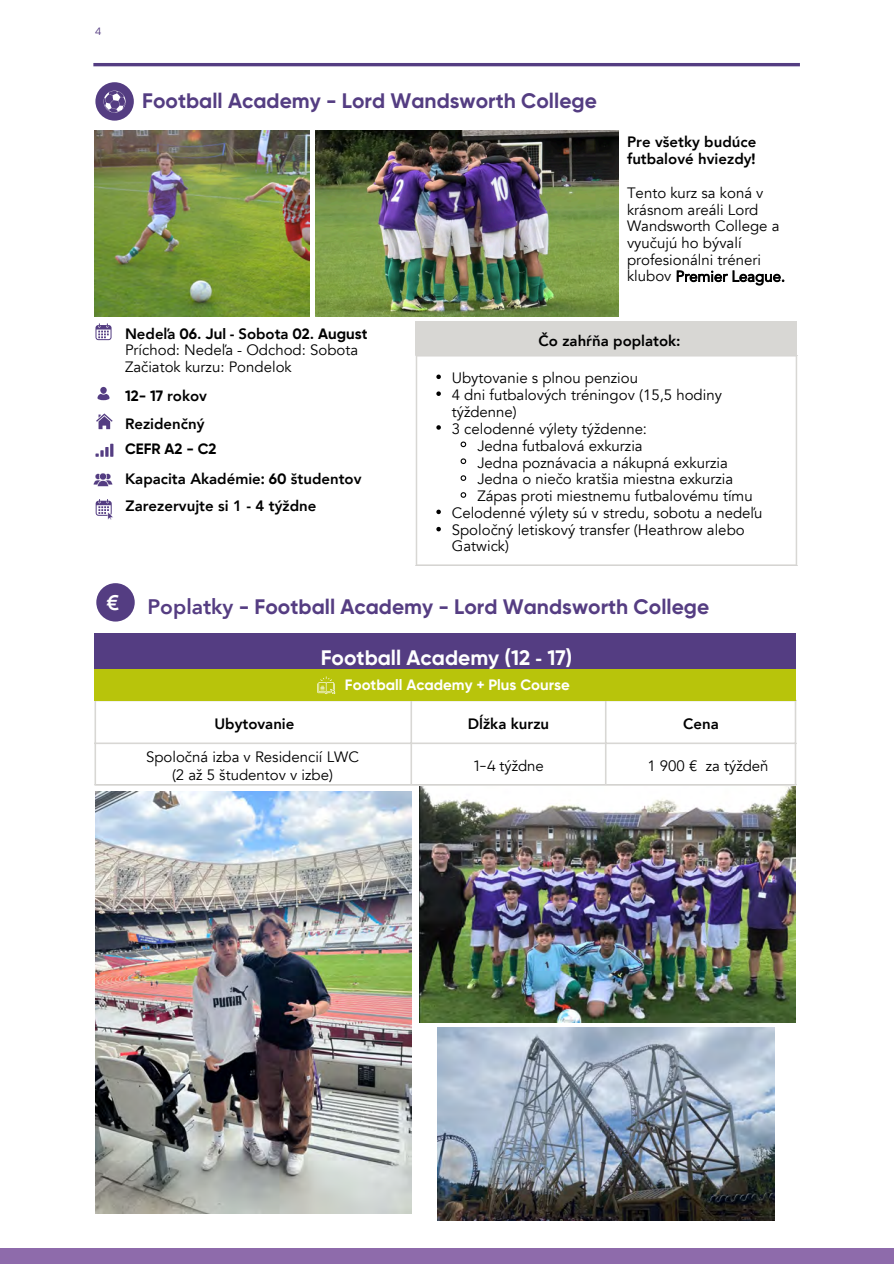
<style>
.page{position:relative;width:894px;height:1264px;background:#fff}
.page>*{position:absolute;margin:0;border:0;box-sizing:border-box;transform-origin:0 0}
.t1{font:700 21px "Gilroy";color:#553d82}
.t2{font:700 21px "Gilroy";color:#543d82}
.t3{font:700 21px "Gilroy";color:#fff}
.t4{font:800 21px "Avenir";color:#fff}
.t5{font:15px/16.8px "Avenir";color:#000}
.t6{font:800 15px/17px "Avenir";color:#000}
.t7{font:700 15px "Gilroy";color:#fff}
.t8{font:10.5px "TT Norms Pro";color:#553d82}
.s1{font-family:"Gilroy";font-weight:700}
.s2{font-weight:800}
.s3{font-family:"Gilroy"}
.s4{font-family:"Avenir";font-weight:800}
</style>
<div class="page">
<hr style="left:93px;top:63px;width:706px;height:3px;background:#543d82">
<div style="left:95px;top:82px;width:39px;height:39px;background:#543d82;border-radius:50%"></div>
<svg style="left:95px;top:444px;width:18px;height:13px"></svg>
<svg style="left:96px;top:413px;width:17px;height:16px"></svg>
<svg style="left:95px;top:323px;width:16px;height:17px"></svg>
<div style="left:100px;top:387px;width:7px;height:7px;background:#543d82;border-radius:50%"></div>
<svg style="left:97px;top:394px;width:12px;height:6px"></svg>
<svg style="left:96px;top:499px;width:17px;height:20px"></svg>
<svg style="left:93px;top:473px;width:19px;height:13px"></svg>
<div style="left:96px;top:583px;width:39px;height:38px;background:#543d82;border-radius:50%"></div>
<svg style="left:103px;top:91px;width:23px;height:22px"></svg>
<div style="left:415px;top:321px;width:382px;height:34px;background:#d8d7d4"></div>
<svg style="left:436px;top:374px;width:5px;height:5px"></svg>
<svg style="left:436px;top:391px;width:5px;height:5px"></svg>
<svg style="left:436px;top:425px;width:5px;height:5px"></svg>
<svg style="left:460px;top:441px;width:7px;height:7px"></svg>
<svg style="left:460px;top:458px;width:7px;height:6px"></svg>
<svg style="left:460px;top:475px;width:7px;height:6px"></svg>
<svg style="left:460px;top:492px;width:7px;height:6px"></svg>
<svg style="left:436px;top:509px;width:5px;height:5px"></svg>
<svg style="left:436px;top:527px;width:5px;height:4px"></svg>
<hr style="left:415px;top:356px;width:2px;height:208px;background:#d8d7d4">
<hr style="left:795px;top:356px;width:2px;height:208px;background:#d8d7d4">
<hr style="left:415px;top:355px;width:382px;height:1px;background:#d8d7d4">
<hr style="left:415px;top:564px;width:382px;height:2px;background:#d8d7d4">
<div style="left:0;top:1247px;width:893px;height:16px;background:#8e6bab"></div>
<hr style="left:94px;top:701px;width:2px;height:83px;background:#d8d7d4">
<hr style="left:410px;top:701px;width:2px;height:83px;background:#d8d7d4">
<hr style="left:604px;top:701px;width:2px;height:83px;background:#d8d7d4">
<hr style="left:794px;top:701px;width:2px;height:83px;background:#d8d7d4">
<hr style="left:94px;top:742px;width:702px;height:2px;background:#d8d7d4">
<hr style="left:94px;top:784px;width:702px;height:1px;background:#d8d7d4">
<div style="left:94px;top:667px;width:702px;height:34px;background:#b8c40b"></div>
<div style="left:94px;top:633px;width:702px;height:35px;background:#543d82"></div>
<svg style="left:317px;top:676px;width:18px;height:18px"></svg>
<img style="left:316px;top:131px;width:302px;height:185px">
<img style="left:94px;top:131px;width:215px;height:185px">
<img style="left:96px;top:792px;width:315px;height:421px">
<img style="left:420px;top:786px;width:374px;height:236px">
<img style="left:438px;top:1027px;width:336px;height:193px">
<p class="t8" style="left:95px;top:25px;width:8px">4</p>
<p class="t2" style="left:142px;top:88px;width:456px">Football Academy - Lord Wandsworth College</p>
<h1 class="t6" style="left:627px;top:134px;width:131px">Pre všetky budúce futbalové hviezdy<span class="s1">!</span></h1>
<h1 class="t5" style="left:627px;top:185px;width:160px">Tento kurz sa koná v krásnom areáli Lord<br>Wandsworth College a vyučujú ho bývalí profesionálni tréneri klubov Premier League.</h1>
<p class="t5" style="left:125px;top:326px;width:244px;line-height:16.4px"><span class="s2">Nedeľa</span> <span class="s1">06</span><span class="s2">.</span> <span class="s1">Jul</span> <span class="s2">- Sobota</span> <span class="s1">02</span><span class="s2">.</span> <span class="s1">August<br></span>Príchod: Nedeľa - Odchod: Sobota<br>Začiatok kurzu: Pondelok</p>
<p class="t6" style="left:125px;top:381px;width:83px;line-height:28.2px"><span class="s1">12- 17</span> rokov<br>Rezidenčný</p>
<p class="t6" style="left:125px;top:434px;width:238px;line-height:29.4px"><span class="s1">CEFR A2 - C2<br></span>Kapacita Akadémie<span class="s1">: 60</span> študentov</p>
<p class="t6" style="left:125px;top:497px;width:192px">Zarezervujte si 1 - 4 týždne</p>
<p class="t6" style="left:538px;top:332px;width:144px">Čo zahŕňa poplatok:</p>
<p class="t5" style="left:451px;top:370px;width:271px">Ubytovanie s plnou penziou<br>4 dni futbalových tréningov (15,5 hodiny týždenne)<br>3 celodenné výlety týždenne<span class="s3">:</span></p>
<p class="t5" style="left:477px;top:437px;width:277px">Jedna futbalová exkurzia<br>Jedna poznávacia a nákupná exkurzia Jedna o niečo kratšia miestna exkurzia Zápas proti miestnemu futbalovému tímu</p>
<p class="t5" style="left:451px;top:505px;width:312px;line-height:16.4px">Celodenné výlety sú v stredu, sobotu a nedeľu<br>Spoločný letiskový transfer (Heathrow alebo<br>Gatwick)</p>
<h1 class="t4" style="left:106px;top:586px;width:14px">€</h1>
<p class="t1" style="left:147px;top:594px;width:563px"><span class="s4">Poplatky</span> - Football Academy - Lord Wandsworth College</p>
<h3 class="t3" style="left:320px;top:645px;width:253px">Football Academy (12 <span class="s4">-</span> 17)</h3>
<p class="t7" style="left:345px;top:675px;width:226px">Football Academy + Plus Course</p>
<p class="t6" style="left:214px;top:715px;width:81px">Ubytovanie</p>
<p class="t6" style="left:467px;top:715px;width:83px">Dĺžka kurzu</p>
<h3 class="t6" style="left:683px;top:715px;width:37px">Cena</h3>
<h3 class="t5" style="left:146px;top:747px;width:214px;line-height:18px;text-align:center">Spoločná izba v Residencií LWC (2 až 5 študentov v izbe)</h3>
<h2 class="t5" style="left:474px;top:757px;width:71px"><span class="s3">1-4</span> týždne</h2>
<h3 class="t5" style="left:647px;top:757px;width:123px">1 900 € za týždeň</h3>
</div>
